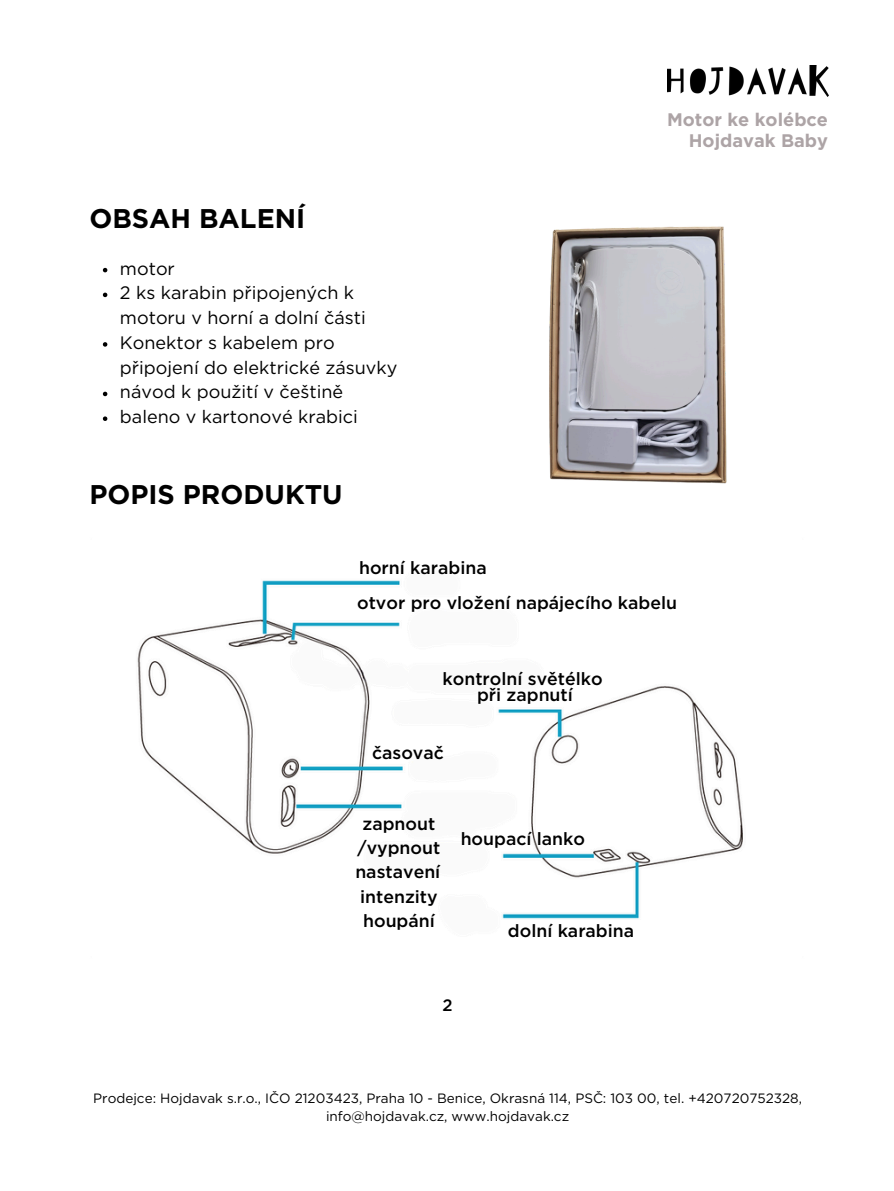
<style>
.page{position:relative;width:894px;height:1191px;background:#fff}
.page>*{position:absolute;margin:0;border:0;box-sizing:border-box;transform-origin:0 0}
.t1{font:700 27px "Gotham";color:#000}
.t2{font:700 18.15px/21px "Gotham";color:#ada4a6;text-align:right}
.t3{font:18px/24.8px "Gotham";color:#000}
.t4{font:500 17.7px/24.3px "Gotham";color:#000;text-align:center}
.t5{font:500 16.5px "Gotham";color:#000}
.t6{font:13.5px/18px "Gotham";color:#000;text-align:center}
</style>
<div class="page">
<img style="left:667px;top:65px;width:160px;height:31px">
<img style="left:137px;top:580px;width:606px;height:339px">
<img style="left:549px;top:226px;width:178px;height:258px">
<svg style="left:103px;top:268px;width:4px;height:4px"></svg>
<svg style="left:103px;top:292px;width:4px;height:5px"></svg>
<svg style="left:103px;top:342px;width:4px;height:4px"></svg>
<svg style="left:103px;top:391px;width:4px;height:5px"></svg>
<svg style="left:103px;top:416px;width:4px;height:5px"></svg>
<p class="t1" style="left:89px;top:206px;width:217px">OBSAH BALENÍ</p>
<p class="t3" style="left:120px;top:257px;width:56px">motor</p>
<p class="t3" style="left:120px;top:281px;width:247px">2 ks karabin připojených k motoru v horní a dolní části</p>
<p class="t3" style="left:120px;top:331px;width:279px">Konektor s kabelem pro připojení do elektrické zásuvky</p>
<p class="t3" style="left:120px;top:380px;width:225px">návod k použití v češtině</p>
<h1 class="t3" style="left:120px;top:405px;width:239px">baleno v kartonové krabici</h1>
<h2 class="t1" style="left:89px;top:482px;width:255px">POPIS PRODUKTU</h2>
<h2 class="t2" style="left:667px;top:110px;width:162px">Motor ke kolébce<br>Hojdavak Baby</h2>
<h2 class="t4" style="left:359px;top:556px;width:129px">horní karabina</h2>
<h2 class="t4" style="left:357px;top:592px;width:321px">otvor pro vložení napájecího kabelu</h2>
<h2 class="t4" style="left:442px;top:672px;width:161px;line-height:15.8px">kontrolní světélko při zapnutí</h2>
<h2 class="t4" style="left:372px;top:741px;width:73px">časovač</h2>
<h2 class="t4" style="left:355px;top:812px;width:86px">zapnout /vypnout nastavení intenzity houpání</h2>
<p class="t4" style="left:460px;top:827px;width:126px">houpací lanko</p>
<p class="t4" style="left:507px;top:919px;width:128px">dolní karabina</p>
<p class="t5" style="left:442px;top:997px;width:12px">2</p>
<p class="t6" style="left:93px;top:1089px;width:710px">Prodejce: Hojdavak s.r.o., IČO 21203423, Praha 10 - Benice, Okrasná 114, PSČ: 103 00, tel. +420720752328, info@hojdavak.cz, www.hojdavak.cz</p>
</div>
